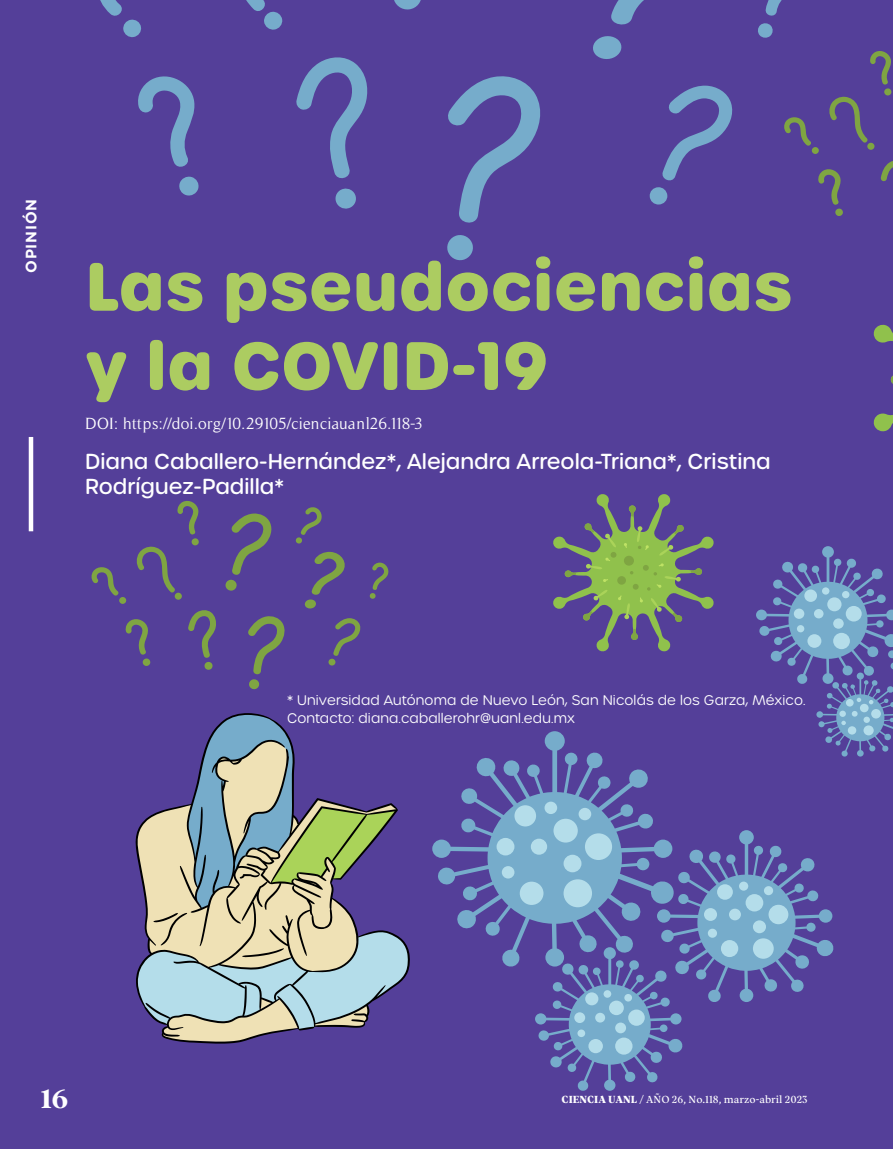
<style>
.page{position:relative;width:893px;height:1149px;background:#fff}
.page>*{position:absolute;margin:0;border:0;box-sizing:border-box;transform-origin:0 0}
.t1{font:700 66px/79.2px "Urbane Rounded";color:#accc61}
.t2{font:700 27px "TRY Vesterbro";color:#fff;scale:1.1 1}
.t3{font:500 21px/25.2px "Urbane Rounded";color:#fff}
.t4{font:16.5px "Timeless";color:#fff}
.t5{font:700 15px "Gotham";letter-spacing:.05em;color:#fff}
.t6{font:300 13.5px "Urbane Rounded";letter-spacing:.01em;color:#fff}
.t7{font:10.5px "TRY Vesterbro";color:#fff}
.s1{font-weight:800}
</style>
<div class="page">
<div style="left:0;top:0;width:893px;height:1148px;background:#543f99"></div>
<svg style="left:100px;top:0;width:682px;height:261px"></svg>
<svg style="left:756px;top:546px;width:137px;height:210px"></svg>
<div style="left:860px;top:703px;width:9px;height:9px;background:#b4ddea;border-radius:50%"></div>
<div style="left:863px;top:725px;width:11px;height:10px;background:#b4ddea;border-radius:50%"></div>
<svg style="left:432px;top:731px;width:221px;height:236px"></svg>
<div style="left:514px;top:805px;width:22px;height:21px;background:#b4ddea;border-radius:50%"></div>
<div style="left:531px;top:838px;width:16px;height:16px;background:#b4ddea;border-radius:50%"></div>
<div style="left:520px;top:881px;width:23px;height:23px;background:#b4ddea;border-radius:50%"></div>
<div style="left:544px;top:801px;width:13px;height:12px;background:#b4ddea;border-radius:50%"></div>
<div style="left:497px;top:837px;width:17px;height:18px;background:#b4ddea;border-radius:50%"></div>
<div style="left:579px;top:807px;width:12px;height:13px;background:#b4ddea;border-radius:50%"></div>
<div style="left:502px;top:865px;width:12px;height:13px;background:#b4ddea;border-radius:50%"></div>
<div style="left:553px;top:818px;width:25px;height:24px;background:#b4ddea;border-radius:50%"></div>
<svg style="left:535px;top:829px;width:299px;height:262px"></svg>
<div style="left:585px;top:992px;width:13px;height:13px;background:#b4ddea;border-radius:50%"></div>
<div style="left:595px;top:1012px;width:10px;height:10px;background:#b4ddea;border-radius:50%"></div>
<div style="left:628px;top:1009px;width:17px;height:16px;background:#b4ddea;border-radius:50%"></div>
<div style="left:588px;top:1038px;width:15px;height:14px;background:#b4ddea;border-radius:50%"></div>
<div style="left:615px;top:1022px;width:11px;height:10px;background:#b4ddea;border-radius:50%"></div>
<svg style="left:603px;top:989px;width:8px;height:8px"></svg>
<div style="left:574px;top:1011px;width:11px;height:11px;background:#b4ddea;border-radius:50%"></div>
<div style="left:624px;top:993px;width:8px;height:8px;background:#b4ddea;border-radius:50%"></div>
<div style="left:577px;top:1029px;width:8px;height:7px;background:#b4ddea;border-radius:50%"></div>
<div style="left:609px;top:1000px;width:15px;height:14px;background:#b4ddea;border-radius:50%"></div>
<div style="left:615px;top:1037px;width:17px;height:17px;background:#b4ddea;border-radius:50%"></div>
<svg style="left:553px;top:494px;width:161px;height:157px"></svg>
<svg style="left:874px;top:324px;width:19px;height:108px"></svg>
<svg style="left:136px;top:713px;width:274px;height:330px"></svg>
<svg style="left:91px;top:501px;width:298px;height:188px"></svg>
<svg style="left:784px;top:51px;width:109px;height:165px"></svg>
<hr style="left:29px;top:437px;width:4px;height:94px;background:#fff">
<p class="t5" style="left:22px;top:273px;width:75px;rotate:-90deg">OPINIÓN</p>
<p class="t1" style="left:85px;top:247px;width:709px">Las pseudociencias y la COVID-19</p>
<p class="t4" style="left:85px;top:414px;width:339px">DOI: https://doi.org/10.29105/cienciauanl26.118 -3</p>
<p class="t3" style="left:85px;top:449px;width:687px">Diana Caballero-Hernández*, Alejandra Arreola-Triana*, Cristina<br>Rodríguez-Padilla*</p>
<p class="t6" style="left:287px;top:691px;width:520px">* Universidad Autónoma de Nuevo León, San Nicolás de los Garza, México.</p>
<p class="t6" style="left:287px;top:709px;width:289px">Contacto: diana.caballerohr@uanl.edu.mx</p>
<p class="t2" style="left:40px;top:1080px;width:27px">16</p>
<p class="t7" style="left:562px;top:1091px;width:248px"><span class="s1">CIENCIA UANL /</span> AÑO 26, No.118, marzo-abril 2023</p>
</div>
